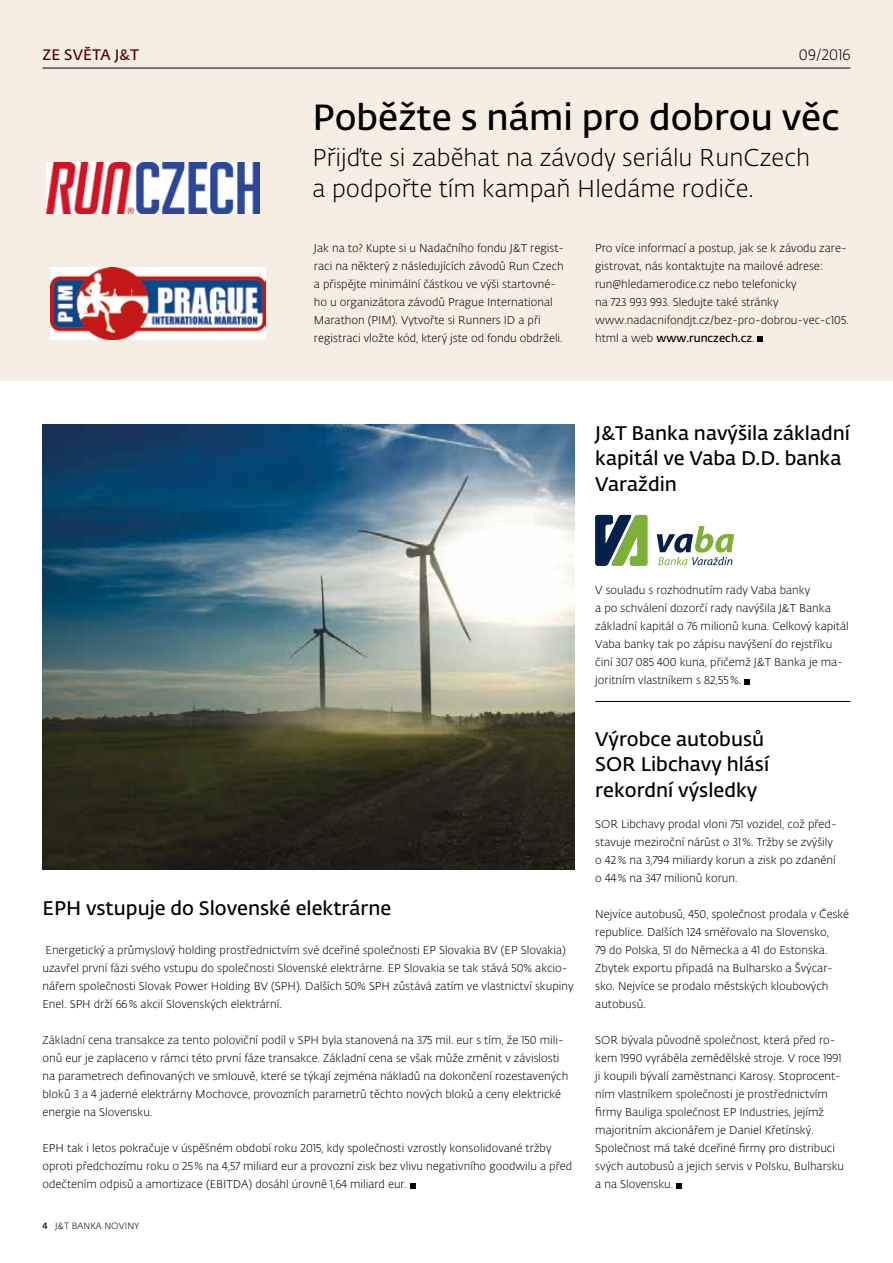
<style>
.page{position:relative;width:893px;height:1263px;background:#fff}
.page>*{position:absolute;margin:0;border:0;box-sizing:border-box;transform-origin:0 0}
.t1{font:600 36px "Fedra Sans Alt Pro";color:#000}
.t2{font:300 24px/31.5px "Fedra Sans Alt Pro";color:#000}
.t3{font:600 19.5px/25.5px "Fedra Sans Alt Pro";color:#000}
.t4{font:600 15px "Fedra Sans Alt Pro";letter-spacing:.01em;color:#510210}
.t5{font:300 15px "Fedra Sans Alt Pro";letter-spacing:.01em;color:#000}
.t6{font:300 11.25px/18px "Fedra Sans Alt Pro";color:#000}
.t7{font:300 9px "Fedra Sans Alt Pro";letter-spacing:.01em;color:#000}
.s1{font-weight:600}
</style>
<div class="page">
<div style="left:0;top:0;width:893px;height:381px;background:#f7eee3"></div>
<hr style="left:43px;top:68px;width:807px;height:1px;background:#000">
<svg style="left:410px;top:1183px;width:5px;height:5px"></svg>
<svg style="left:758px;top:337px;width:5px;height:5px"></svg>
<img style="left:43px;top:424px;width:531px;height:446px">
<img style="left:47px;top:162px;width:212px;height:51px">
<svg style="left:657px;top:526px;width:77px;height:39px"></svg>
<svg style="left:595px;top:515px;width:52px;height:51px;background:#5f7f61"></svg>
<img style="left:50px;top:268px;width:216px;height:71px">
<hr style="left:595px;top:701px;width:255px;height:1px;background:#000">
<svg style="left:744px;top:679px;width:5px;height:5px"></svg>
<svg style="left:676px;top:1183px;width:5px;height:5px"></svg>
<h3 class="t4" style="left:43px;top:43px;width:98px">ZE SVĚTA J&amp;T</h3>
<h3 class="t5" style="left:799px;top:44px;width:53px">09/2016</h3>
<h1 class="t1" style="left:313px;top:91px;width:529px">Poběžte s námi pro dobrou věc</h1>
<h2 class="t2" style="left:313px;top:141px;width:499px">Přijďte si zaběhat na závody seriálu RunCzech a podpořte tím kampaň Hledáme rodiče.</h2>
<p class="t6" style="left:314px;top:239px;width:252px">Jak na to? Kupte si u Nadačního fondu J&amp;T regist&shy;raci na některý z následujících závodů Run Czech a přispějte minimální částkou ve výši startovné&shy;ho u organizátora závodů Prague International Marathon (PIM). Vytvořte si Runners ID a při registraci vložte kód, který jste od fondu obdrželi.</p>
<p class="t6" style="left:595px;top:239px;width:255px">Pro více informací a postup, jak se k závodu zare&shy;gistrovat, nás kontaktujte na mailové adrese: run@hledamerodice.cz nebo telefonicky<br>na 723 993 993. Sledujte také stránky www.nadacnifondjt.cz/bez-pro-dobrou-vec-c105. html a web <span class="s1">www.runczech.cz</span>.</p>
<h3 class="t3" style="left:595px;top:419px;width:256px">J&amp;T Banka navýšila základní kapitál ve Vaba D.D. banka<br>Varaždin</h3>
<h3 class="t3" style="left:43px;top:894px;width:350px">EPH vstupuje do Slovenské elektrárne</h3>
<p class="t6" style="left:43px;top:941px;width:533px">Energetický a průmyslový holding prostřednictvím své dceřiné společnosti EP Slovakia BV (EP Slovakia) uzavřel první fázi svého vstupu do společnosti Slovenské elektrárne. EP Slovakia se tak stává 50% akcio&shy;nářem společnosti Slovak Power Holding BV (SPH). Dalších 50% SPH zůstává zatím ve vlastnictví skupiny Enel. SPH drží 66% akcií Slovenských elektrární.</p>
<p class="t6" style="left:43px;top:1031px;width:527px">Základní cena transakce za tento poloviční podíl v SPH byla stanovená na 375 mil. eur s tím, že 150 mili&shy;onů eur je zaplaceno v rámci této první fáze transakce. Základní cena se však může změnit v závislosti na parametrech definovaných ve smlouvě, které se týkají zejména nákladů na dokončení rozestavených bloků 3 a 4 jaderné elektrárny Mochovce, provozních parametrů těchto nových bloků a ceny elektrické energie na Slovensku.</p>
<p class="t6" style="left:43px;top:1139px;width:531px">EPH tak i letos pokračuje v úspěšném období roku 2015, kdy společnosti vzrostly konsolidované tržby oproti předchozímu roku o 25% na 4,57 miliard eur a provozní zisk bez vlivu negativního goodwilu a před odečtením odpisů a amortizace (EBITDA) dosáhl úrovně 1,64 miliard eur.</p>
<p class="t7" style="left:43px;top:1220px;width:98px"><span class="s1">4</span> J&amp;T BANKA NOVINY</p>
<p class="t6" style="left:595px;top:581px;width:255px">V souladu s rozhodnutím rady Vaba banky<br>a po schválení dozorčí rady navýšila J&amp;T Banka základní kapitál o 76 milionů kuna. Celkový kapitál Vaba banky tak po zápisu navýšení do rejstříku činí 307 085 400 kuna, přičemž J&amp;T Banka je ma&shy;joritním vlastníkem s 82,55%.</p>
<h3 class="t3" style="left:595px;top:725px;width:175px">Výrobce autobusů<br>SOR Libchavy hlásí rekordní výsledky</h3>
<p class="t6" style="left:595px;top:815px;width:243px">SOR Libchavy prodal vloni 751 vozidel, což před&shy;stavuje meziroční nárůst o 31%. Tržby se zvýšily o 42% na 3,794 miliardy korun a zisk po zdanění o 44% na 347 milionů korun.</p>
<p class="t6" style="left:595px;top:905px;width:255px">Nejvíce autobusů, 450, společnost prodala v České republice. Dalších 124 směřovalo na Slovensko,<br>79 do Polska, 51 do Německa a 41 do Estonska.<br>Zbytek exportu připadá na Bulharsko a Švýcar&shy;sko. Nejvíce se prodalo městských kloubových autobusů.</p>
<p class="t6" style="left:595px;top:1031px;width:250px">SOR bývala původně společnost, která před ro&shy;kem 1990 vyráběla zemědělské stroje. V roce 1991 ji koupili bývalí zaměstnanci Karosy. Stoprocent&shy;ním vlastníkem společnosti je prostřednictvím firmy Bauliga společnost EP Industries, jejímž majoritním akcionářem je Daniel Křetínský.<br>Společnost má také dceřiné firmy pro distribuci svých autobusů a jejich servis v Polsku, Bulharsku a na Slovensku.</p>
</div>
